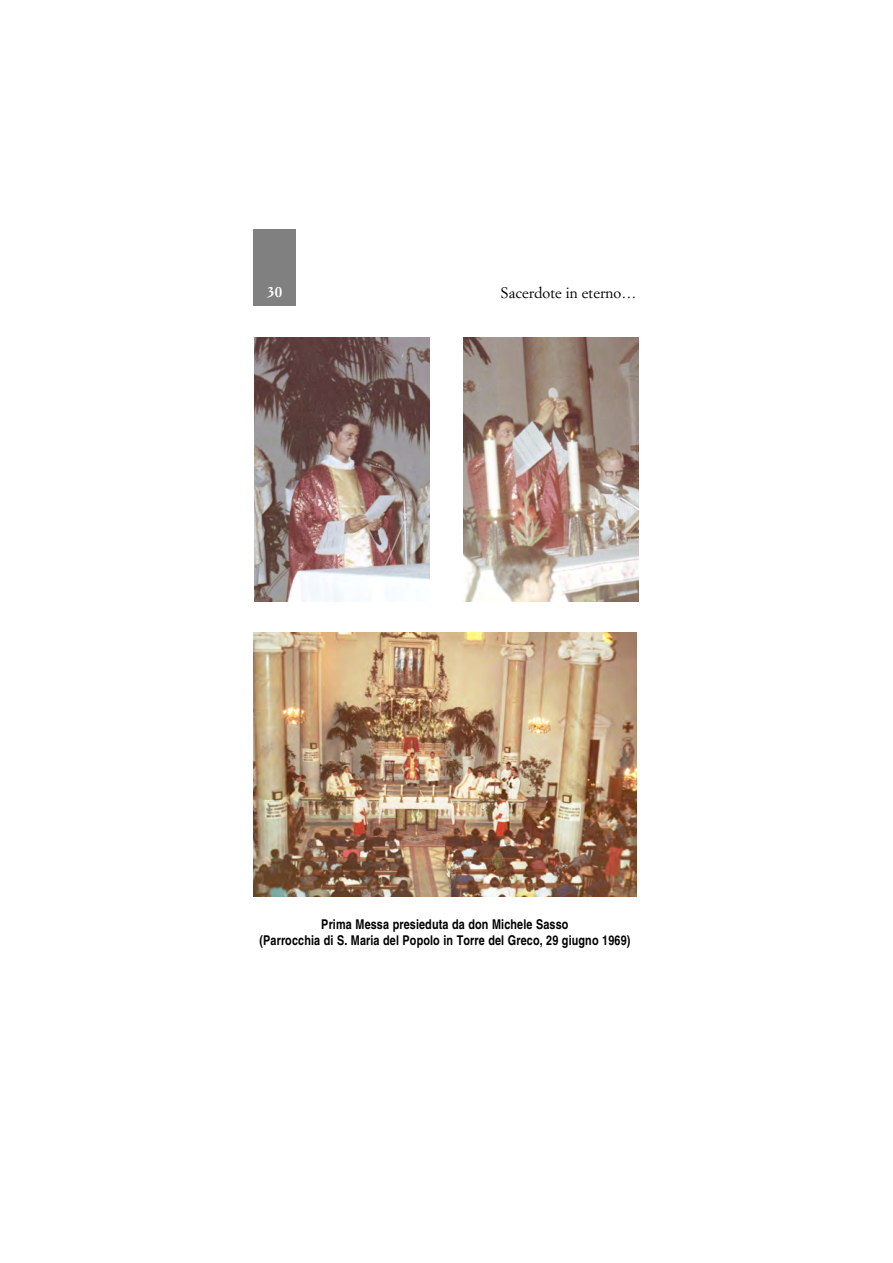
<style>
.page{position:relative;width:893px;height:1263px;background:#fff}
.page>*{position:absolute;margin:0;border:0;box-sizing:border-box;transform-origin:0 0}
.t1{font:15px "Simoncini Garamond";color:#000}
.t2{font:700 15px "Simoncini Garamond";color:#fff}
.t3{font:700 condensed 13.5px/16.2px "Helvetica";color:#000;text-align:center}
</style>
<div class="page">
<div style="left:253px;top:230px;width:43px;height:76px;background:#808080"></div>
<img style="left:253px;top:632px;width:383px;height:264px">
<img style="left:255px;top:337px;width:174px;height:264px">
<img style="left:463px;top:337px;width:175px;height:264px">
<p class="t2" style="left:267px;top:285px;width:16px">30</p>
<p class="t1" style="left:501px;top:286px;width:137px">Sacerdote in eterno…</p>
<p class="t3" style="left:259px;top:917px;width:372px">Prima Messa presieduta da don Michele Sasso<br>(Parrocchia di S. Maria del Popolo in Torre del Greco, 29 giugno 1969)</p>
</div>
